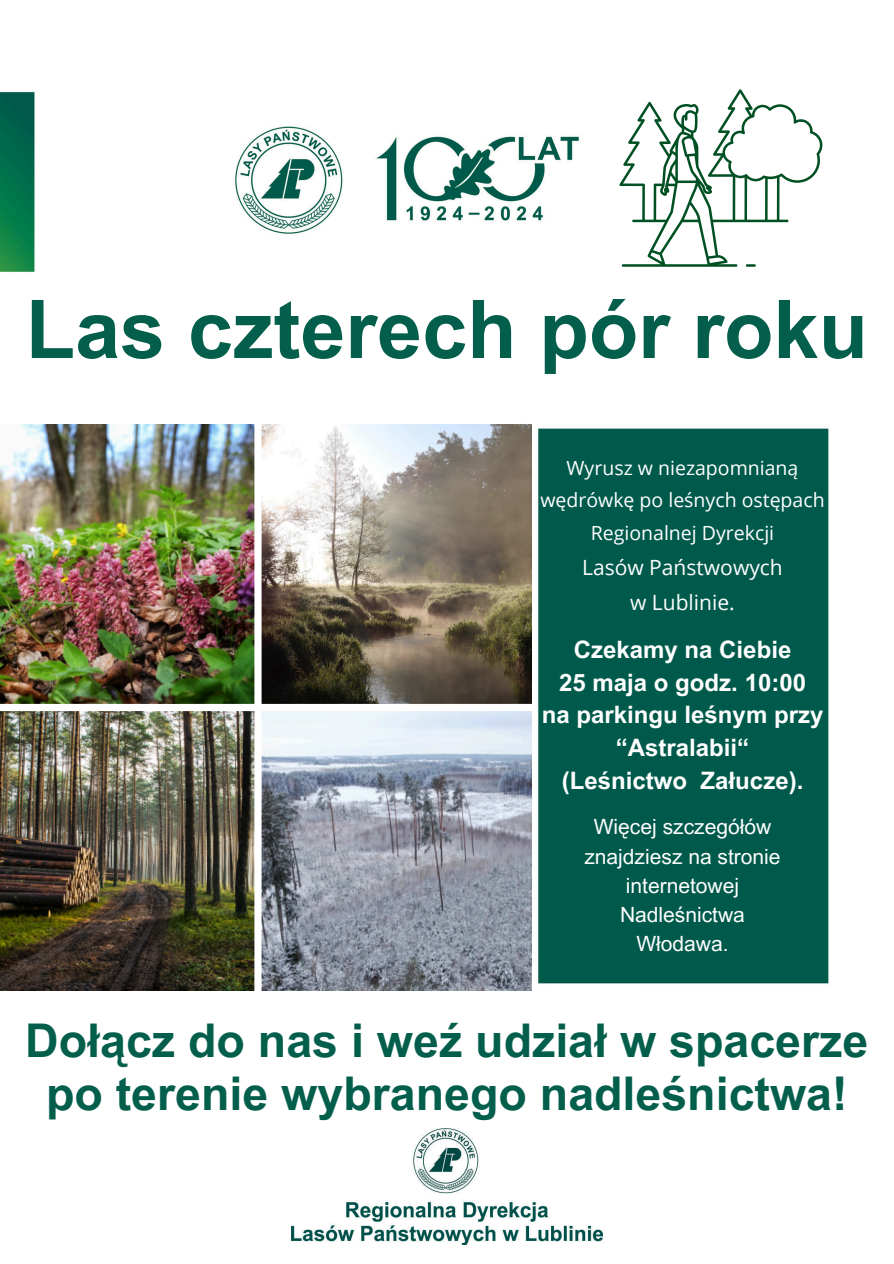
<style>
.page{position:relative;width:894px;height:1264px;background:#fff}
.page>*{position:absolute;margin:0;border:0;box-sizing:border-box;transform-origin:0 0}
.t1{font:700 81px "Arial MT Pro";color:#035e4c}
.t2{font:700 46.5px/52.8px "Arial MT Pro";color:#035e4c;text-align:center}
.t3{font:700 24px/32.7px "Arial MT Pro";color:#fefefe;text-align:center}
.t4{font:21px/29.2px "Arial MT Pro";color:#fefefe;text-align:center}
.t5{font:21px "Open Sans";color:#fefefe}
.t6{font:19.5px/32.7px "Open Sans";color:#fefefe;text-align:center}
</style>
<div class="page">
<img style="left:0;top:92px;width:829px;height:892px">
<svg style="left:619px;top:89px;width:204px;height:178px"></svg>
<img style="left:291px;top:1128px;width:311px;height:115px">
<img style="left:0;top:424px;width:531px;height:566px">
<h1 class="t1" style="left:26px;top:299px;width:843px">Las czterech pór roku</h1>
<p class="t6" style="left:540px;top:450px;width:286px">Wyrusz w niezapomnianą wędrówkę po leśnych ostępach<br>Regionalnej Dyrekcji</p>
<p class="t5" style="left:582px;top:552px;width:202px">Lasów Państwowych</p>
<p class="t5" style="left:630px;top:587px;width:106px">w Lublinie.</p>
<p class="t3" style="left:541px;top:636px;width:283px">Czekamy na Ciebie<br>25 maja o godz. 10:00<br>na parkingu leśnym przy “Astralabii“<br>(Leśnictwo Załucze).</p>
<h3 class="t4" style="left:584px;top:815px;width:197px">Więcej szczegółów znajdziesz na stronie internetowej</h3>
<p class="t4" style="left:620px;top:902px;width:126px">Nadleśnictwa</p>
<p class="t4" style="left:636px;top:932px;width:94px">Włodawa.</p>
<p class="t2" style="left:25px;top:1020px;width:844px">Dołącz do nas i weź udział w spacerze po terenie wybranego nadleśnictwa!</p>
</div>
